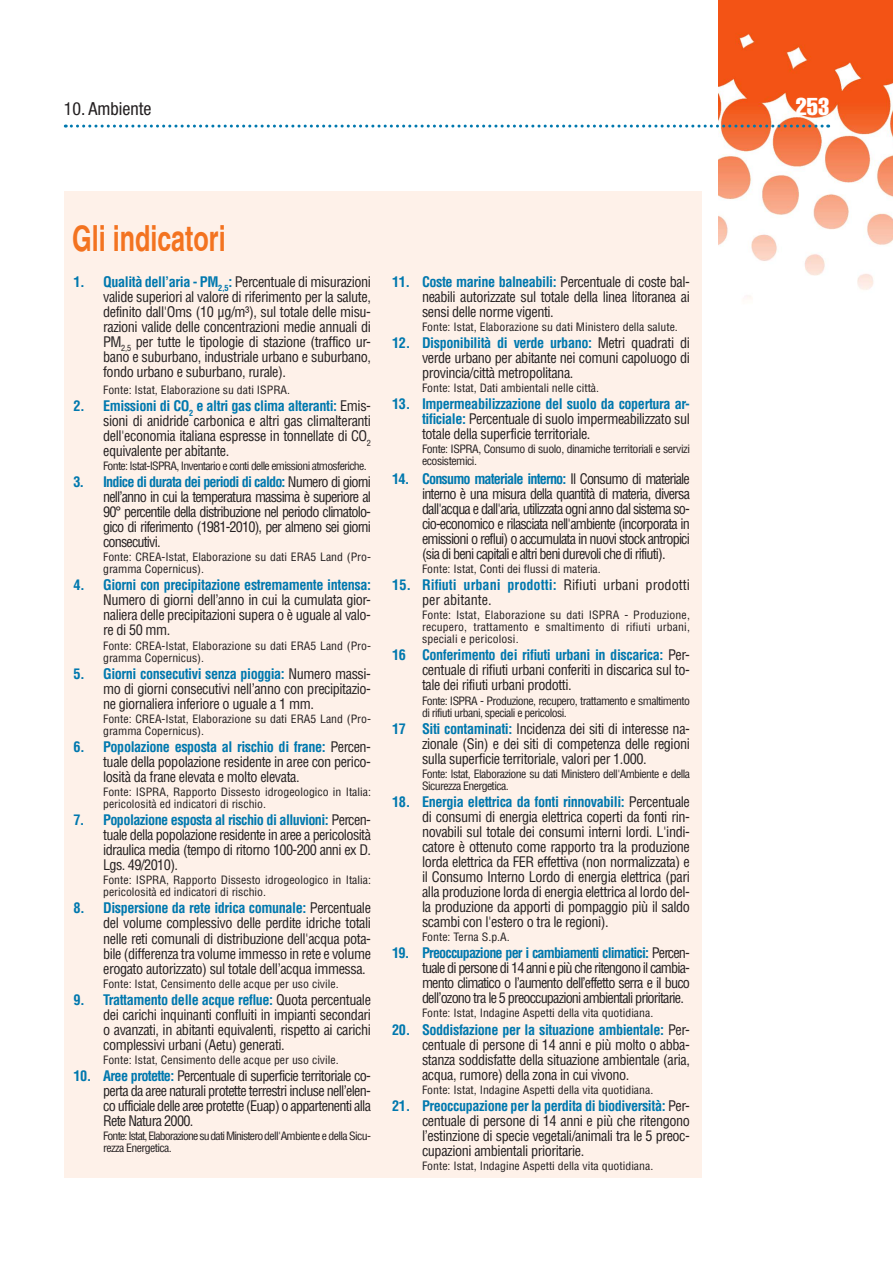
<style>
.page{position:relative;width:893px;height:1263px;background:#fff}
.page>*{position:absolute;margin:0;border:0;box-sizing:border-box;transform-origin:0 0}
.t1{font:700 condensed 36px "Helvetica";color:#f37320;scale:.85 1}
.t2{font:24px "Helvetica LT Std Comp";color:#fff}
.t3{font:condensed 18px "Helvetica Neue LT Std";color:#231f20}
.t4{font:condensed 14.25px/15px "Helvetica LT Std";letter-spacing:-.03em;color:#231f20;text-align:justify}
.t5{font:condensed 14.25px/15px "Helvetica LT Std";color:#231f20}
.t6{font:700 condensed 14.25px "Helvetica LT Std";letter-spacing:-.03em;color:#0078ae}
.t7{font:condensed 11.25px/12px "Helvetica LT Std";color:#231f20;scale:1.05 1}
.t8{font:condensed 11.25px/12px "Helvetica LT Std";letter-spacing:-.05em;color:#231f20;scale:1.05 1}
.t9{font:condensed 11.25px/12px "Helvetica LT Std";letter-spacing:-.07em;color:#231f20;scale:1.05 1}
.t10{font:condensed 11.25px/12px "Helvetica LT Std";letter-spacing:-.04em;color:#231f20;scale:1.05 1}
.t11{font:condensed 11.25px "Helvetica LT Std";letter-spacing:-.06em;color:#231f20;scale:1.05 1}
.s1{font-weight:700;color:#0078ae}
</style>
<div class="page">
<img style="left:719px;top:0;width:174px;height:299px">
<svg style="left:65px;top:125px;width:764px;height:3px"></svg>
<div style="left:64px;top:191px;width:638px;height:987px;background:#fef1e9"></div>
<p class="t3" style="left:64px;top:98px;width:89px">10. Ambiente</p>
<h2 class="t2" style="left:796px;top:91px;width:35px">253</h2>
<h1 class="t1" style="left:72px;top:216px;width:182px">Gli indicatori</h1>
<p class="t4" style="left:103px;top:274px;width:269px;text-indent:-30px"><span class="s1">1. Qualità dell’aria - PM</span><sub>2,5</sub><span class="s1">:</span> Percentuale di misurazioni valide superiori al valore di riferimento per la salute, definito dall'Oms (10 µg/m³), sul totale delle misu&shy;razioni valide delle concentrazioni medie annuali di PM<sub>2,5</sub> per tutte le tipologie di stazione (traffico ur&shy;bano e suburbano, industriale urbano e suburbano, fondo urbano e suburbano, rurale).</p>
<p class="t7" style="left:103px;top:384px;width:180px">Fonte: Istat, Elaborazione su dati ISPRA.</p>
<p class="t4" style="left:103px;top:398px;width:269px;text-indent:-30px"><span class="s1">2. Emissioni di CO</span><sub>2</sub> <span class="s1">e altri gas clima alteranti:</span> Emis&shy;sioni di anidride carbonica e altri gas climalteranti dell'economia italiana espresse in tonnellate di CO<sub>2 </sub>equivalente per abitante.</p>
<p class="t11" style="left:103px;top:459px;width:252px">Fonte: Istat-ISPRA, Inventario e conti delle emissioni atmosferiche.</p>
<p class="t4" style="left:103px;top:474px;width:269px;text-indent:-30px"><span class="s1">3. Indice di durata dei periodi di caldo:</span> Numero di giorni nell’anno in cui la temperatura massima è superiore al 90° percentile della distribuzione nel periodo climatolo&shy;gico di riferimento (1981-2010), per almeno sei giorni consecutivi.</p>
<p class="t7" style="left:103px;top:551px;width:257px">Fonte: CREA-Istat, Elaborazione su dati ERA5 Land (Pro&shy;gramma Copernicus).</p>
<p class="t6" style="left:73px;top:576px;width:299px">4. Giorni con precipitazione estremamente intensa:</p>
<p class="t4" style="left:103px;top:593px;width:269px">Numero di giorni dell’anno in cui la cumulata gior&shy;naliera delle precipitazioni supera o è uguale al valo&shy;re di 50 mm.</p>
<p class="t7" style="left:103px;top:639px;width:257px">Fonte: CREA-Istat, Elaborazione su dati ERA5 Land (Pro&shy;gramma Copernicus).</p>
<p class="t4" style="left:103px;top:666px;width:269px;text-indent:-30px"><span class="s1">5. Giorni consecutivi senza pioggia:</span> Numero massi&shy;mo di giorni consecutivi nell’anno con precipitazio&shy;ne giornaliera inferiore o uguale a 1 mm.</p>
<p class="t7" style="left:103px;top:713px;width:257px">Fonte: CREA-Istat, Elaborazione su dati ERA5 Land (Pro&shy;gramma Copernicus).</p>
<p class="t4" style="left:103px;top:739px;width:269px;text-indent:-30px"><span class="s1">6. Popolazione esposta al rischio di frane:</span> Percen&shy;tuale della popolazione residente in aree con perico&shy;losità da frane elevata e molto elevata.</p>
<p class="t7" style="left:103px;top:786px;width:257px">Fonte: ISPRA, Rapporto Dissesto idrogeologico in Italia: pericolosità ed indicatori di rischio.</p>
<p class="t4" style="left:103px;top:812px;width:269px;text-indent:-30px"><span class="s1">7. Popolazione esposta al rischio di alluvioni:</span> Percen&shy;tuale della popolazione residente in aree a pericolosità idraulica media (tempo di ritorno 100-200 anni ex D.<br>Lgs. 49/2010).</p>
<p class="t7" style="left:103px;top:874px;width:257px">Fonte: ISPRA, Rapporto Dissesto idrogeologico in Italia: pericolosità ed indicatori di rischio.</p>
<p class="t4" style="left:103px;top:901px;width:269px;text-indent:-30px"><span class="s1">8. Dispersione da rete idrica comunale:</span> Percentuale del volume complessivo delle perdite idriche totali nelle reti comunali di distribuzione dell'acqua pota&shy;bile (differenza tra volume immesso in rete e volume erogato autorizzato) sul totale dell’acqua immessa.</p>
<p class="t7" style="left:103px;top:977px;width:226px">Fonte: Istat, Censimento delle acque per uso civile.</p>
<p class="t4" style="left:103px;top:992px;width:269px;text-indent:-30px"><span class="s1">9. Trattamento delle acque reflue:</span> Quota percentuale dei carichi inquinanti confluiti in impianti secondari o avanzati, in abitanti equivalenti, rispetto ai carichi complessivi urbani (Aetu) generati.</p>
<p class="t7" style="left:103px;top:1054px;width:226px">Fonte: Istat, Censimento delle acque per uso civile.</p>
<p class="t4" style="left:103px;top:1068px;width:269px;text-indent:-30px"><span class="s1">10. Aree protette:</span> Percentuale di superficie territoriale co&shy;perta da aree naturali protette terrestri incluse nell’elen&shy;co ufficiale delle aree protette (Euap) o appartenenti alla Rete Natura 2000.</p>
<p class="t9" style="left:103px;top:1130px;width:257px">Fonte: Istat, Elaborazione su dati Ministero dell'Ambiente e della Sicu&shy;rezza Energetica.</p>
<p class="t4" style="left:422px;top:274px;width:269px;text-indent:-30px"><span class="s1">11. Coste marine balneabili:</span> Percentuale di coste bal&shy;neabili autorizzate sul totale della linea litoranea ai sensi delle norme vigenti.</p>
<p class="t7" style="left:422px;top:321px;width:245px">Fonte: Istat, Elaborazione su dati Ministero della salute.</p>
<p class="t4" style="left:422px;top:335px;width:269px;text-indent:-30px"><span class="s1">12. Disponibilità di verde urbano:</span> Metri quadrati di verde urbano per abitante nei comuni capoluogo di provincia/città metropolitana.</p>
<p class="t7" style="left:422px;top:382px;width:170px">Fonte: Istat, Dati ambientali nelle città.</p>
<p class="t4" style="left:422px;top:396px;width:269px;text-indent:-30px"><span class="s1">13. Impermeabilizzazione del suolo da copertura ar&shy;tificiale:</span> Percentuale di suolo impermeabilizzato sul totale della superficie territoriale.</p>
<p class="t10" style="left:422px;top:443px;width:257px">Fonte: ISPRA, Consumo di suolo, dinamiche territoriali e servizi ecosistemici.</p>
<p class="t4" style="left:422px;top:471px;width:269px;text-indent:-30px"><span class="s1">14. Consumo materiale interno:</span> Il Consumo di materiale interno è una misura della quantità di materia, diversa dall'acqua e dall'aria, utilizzata ogni anno dal sistema so&shy;cio-economico e rilasciata nell'ambiente (incorporata in emissioni o reflui) o accumulata in nuovi stock antropici (sia di beni capitali e altri beni durevoli che di rifiuti).</p>
<p class="t7" style="left:422px;top:563px;width:172px">Fonte: Istat, Conti dei flussi di materia.</p>
<p class="t5" style="left:422px;top:577px;width:269px;text-indent:-30px"><span class="s1">15. Rifiuti urbani prodotti:</span> Rifiuti urbani prodotti per abitante.</p>
<p class="t7" style="left:422px;top:609px;width:257px;text-align:justify">Fonte: Istat, Elaborazione su dati ISPRA - Produzione, recupero, trattamento e smaltimento di rifiuti urbani, speciali e pericolosi.</p>
<p class="t4" style="left:422px;top:648px;width:269px;text-indent:-30px"><span class="s1">16 Conferimento dei rifiuti urbani in discarica:</span> Per&shy;centuale di rifiuti urbani conferiti in discarica sul to&shy;tale dei rifiuti urbani prodotti.</p>
<p class="t8" style="left:422px;top:694px;width:257px">Fonte: ISPRA - Produzione, recupero, trattamento e smaltimento di rifiuti urbani, speciali e pericolosi.</p>
<p class="t4" style="left:422px;top:721px;width:269px;text-indent:-30px"><span class="s1">17 Siti contaminati:</span> Incidenza dei siti di interesse na&shy;zionale (Sin) e dei siti di competenza delle regioni sulla superficie territoriale, valori per 1.000.</p>
<p class="t8" style="left:422px;top:768px;width:257px">Fonte: Istat, Elaborazione su dati Ministero dell'Ambiente e della<br>Sicurezza Energetica.</p>
<p class="t4" style="left:422px;top:794px;width:269px;text-indent:-30px"><span class="s1">18. Energia elettrica da fonti rinnovabili:</span> Percentuale di consumi di energia elettrica coperti da fonti rin&shy;novabili sul totale dei consumi interni lordi. L'indi&shy;catore è ottenuto come rapporto tra la produzione lorda elettrica da FER effettiva (non normalizzata) e il Consumo Interno Lordo di energia elettrica (pari alla produzione lorda di energia elettrica al lordo del&shy;la produzione da apporti di pompaggio più il saldo scambi con l'estero o tra le regioni).</p>
<p class="t7" style="left:422px;top:931px;width:85px">Fonte: Terna S.p.A.</p>
<p class="t4" style="left:422px;top:945px;width:269px;text-indent:-30px"><span class="s1">19. Preoccupazione per i cambiamenti climatici:</span> Percen&shy;tuale di persone di 14 anni e più che ritengono il cambia&shy;mento climatico o l’aumento dell’effetto serra e il buco dell’ozono tra le 5 preoccupazioni ambientali prioritarie.</p>
<p class="t7" style="left:422px;top:1007px;width:222px">Fonte: Istat, Indagine Aspetti della vita quotidiana.</p>
<p class="t4" style="left:422px;top:1022px;width:269px;text-indent:-30px"><span class="s1">20. Soddisfazione per la situazione ambientale:</span> Per&shy;centuale di persone di 14 anni e più molto o abba&shy;stanza soddisfatte della situazione ambientale (aria, acqua, rumore) della zona in cui vivono.</p>
<p class="t7" style="left:422px;top:1083px;width:222px">Fonte: Istat, Indagine Aspetti della vita quotidiana.</p>
<p class="t4" style="left:422px;top:1098px;width:269px;text-indent:-30px"><span class="s1">21. Preoccupazione per la perdita di biodiversità:</span> Per&shy;centuale di persone di 14 anni e più che ritengono l’estinzione di specie vegetali/animali tra le 5 preoc&shy;cupazioni ambientali prioritarie.</p>
<p class="t7" style="left:422px;top:1160px;width:222px">Fonte: Istat, Indagine Aspetti della vita quotidiana.</p>
</div>
